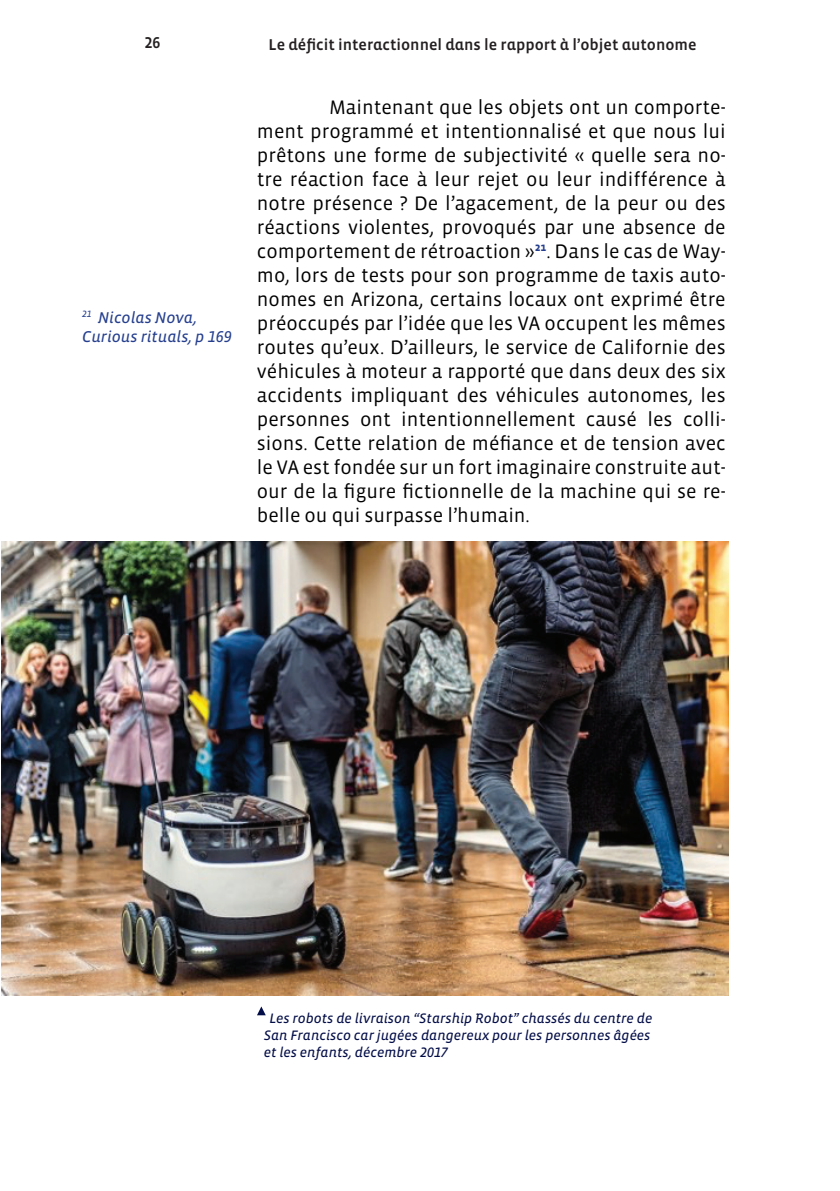
<style>
.page{position:relative;width:840px;height:1191px;background:#fff}
.page>*{position:absolute;margin:0;border:0;box-sizing:border-box;transform-origin:0 0}
.t1{font:20px/24px "Vista Sans";color:#000;text-align:justify}
.t2{font:16px "Vista Sans Alt Med";color:#231f20}
.t3{font:16px/19.2px "Vista Sans Alt Reg Ita";color:#253f8e}
.t4{font:14px/16.8px "Vista Sans Alt Reg Ita";color:#030d47}
</style>
<div class="page">
<img style="left:1px;top:542px;width:727px;height:453px">
<svg style="left:257px;top:1006px;width:8px;height:9px"></svg>
<p class="t2" style="left:144px;top:34px;width:17px">26</p>
<p class="t2" style="left:268px;top:36px;width:429px">Le déficit interactionnel dans le rapport à l’objet autonome</p>
<p class="t3" style="left:82px;top:308px;width:151px"><sup>21</sup> Nicolas Nova,<br>Curious rituals, p 169</p>
<p class="t1" style="left:257px;top:95px;width:470px;text-indent:72px">Maintenant que les objets ont un comporte&shy;ment programmé et intentionnalisé et que nous lui prêtons une forme de subjectivité « quelle sera no&shy;tre réaction face à leur rejet ou leur indifférence à notre présence ? De l’agacement, de la peur ou des réactions violentes, provoqués par une absence de comportement de rétroaction »<sup>21</sup>. Dans le cas de Way&shy;mo, lors de tests pour son programme de taxis auto&shy;nomes en Arizona, certains locaux ont exprimé être préoccupés par l’idée que les VA occupent les mêmes routes qu’eux. D’ailleurs, le service de Californie des véhicules à moteur a rapporté que dans deux des six accidents impliquant des véhicules autonomes, les personnes ont intentionnellement causé les colli&shy;sions. Cette relation de méfiance et de tension avec le VA est fondée sur un fort imaginaire construite aut&shy;our de la figure fictionnelle de la machine qui se re&shy;belle ou qui surpasse l’humain.</p>
<p class="t4" style="left:263px;top:1010px;width:390px;text-indent:6px">Les robots de livraison “Starship Robot” chassés du centre de<br>San Francisco car jugées dangereux pour les personnes âgées et les enfants, décembre 2017</p>
</div>
